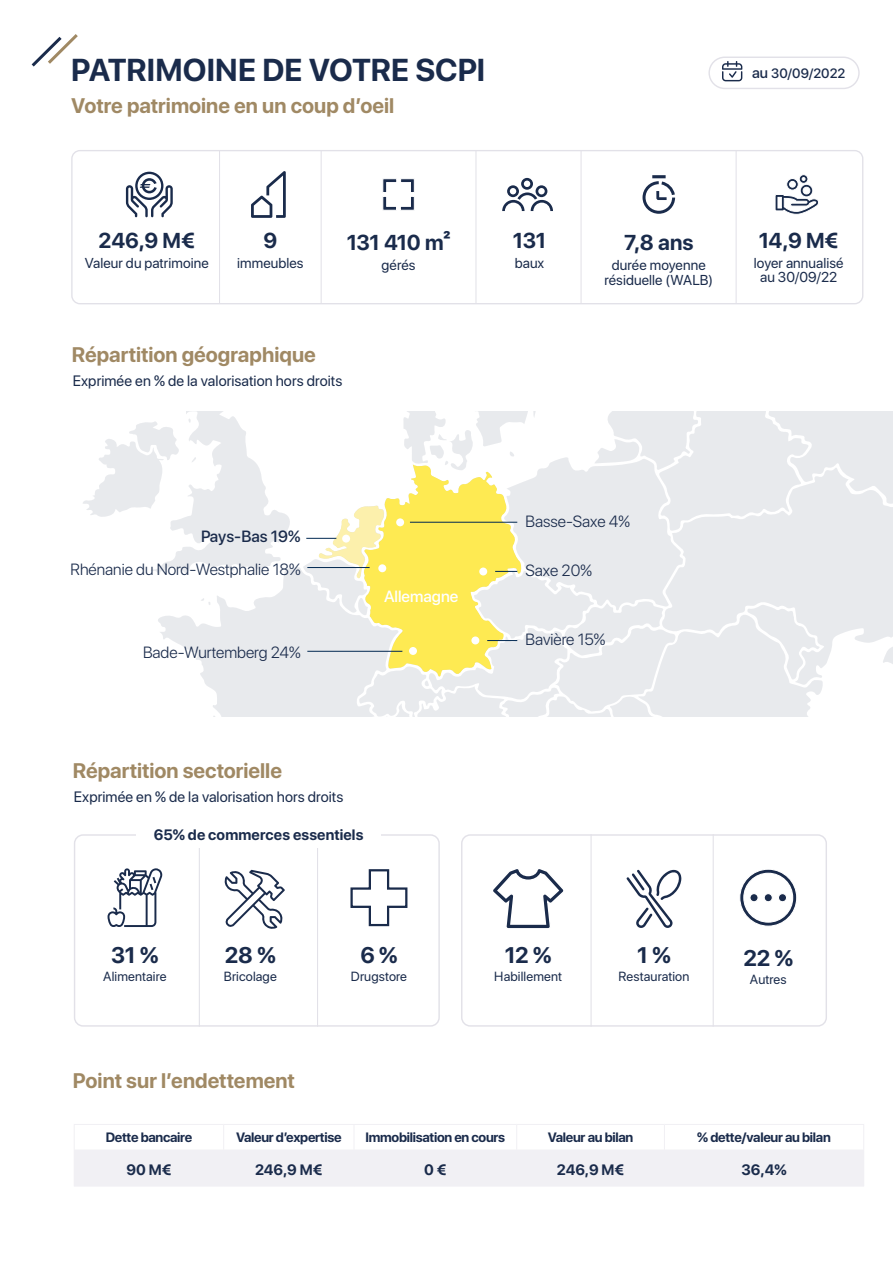
<style>
.page{position:relative;width:893px;height:1263px;background:#fff}
.page>*{position:absolute;margin:0;border:0;box-sizing:border-box;transform-origin:0 0}
.t1{font:700 31.5px "SF Pro Display";color:#1a2b4b}
.t2{font:700 22.5px "SF Pro Display";letter-spacing:-.015em;color:#1a2b4b}
.t3{font:700 21.45px "SF Pro Display";letter-spacing:-.02em;color:#1a2b4b}
.t4{font:700 21px "SF Pro Display";color:#a08964}
.t5{font:300 16.2px "SF Pro Display";color:#1a2b4b}
.t6{font:500 16.2px "SF Pro Display";color:#1a2b4b}
.t7{font:500 16.2px "SF Pro Display";color:#fff}
.t8{font:15px "SF Pro Display";letter-spacing:.005em;color:#1a2b4b}
.t9{font:700 15px "SF Pro Display";letter-spacing:.005em;color:#1a2b4b}
.t10{font:14.25px/14.2px "SF Pro Display";letter-spacing:.005em;color:#1a2b4b;text-align:center}
.t11{font:700 13.5px "SF Pro Display";letter-spacing:-.02em;color:#1a2b4b}
.t12{font:500 13.5px "SF Pro Display";letter-spacing:.005em;color:#1a2b4b}
.t13{font:13.2px "SF Pro Display";letter-spacing:.01em;color:#1a2b4b}
.s1{font-size:15px}
</style>
<div class="page">
<div style="left:74px;top:834px;width:366px;height:193px;border:1px solid #e2e1e8;border-radius:9px"></div>
<div style="left:461px;top:834px;width:366px;height:193px;border:1px solid #e2e1e8;border-radius:9px"></div>
<hr style="left:199px;top:834px;width:1px;height:193px;background:#e2e1e8">
<hr style="left:590px;top:834px;width:2px;height:193px;background:#e2e1e8">
<hr style="left:317px;top:834px;width:1px;height:193px;background:#e2e1e8">
<hr style="left:713px;top:834px;width:1px;height:193px;background:#e2e1e8">
<div style="left:71px;top:150px;width:792px;height:154px;border:1px solid #e2e1e8;border-radius:8px"></div>
<svg style="left:382px;top:178px;width:33px;height:32px"></svg>
<svg style="left:502px;top:178px;width:51px;height:33px"></svg>
<svg style="left:775px;top:174px;width:43px;height:41px"></svg>
<svg style="left:642px;top:175px;width:33px;height:39px"></svg>
<svg style="left:251px;top:171px;width:35px;height:47px"></svg>
<hr style="left:321px;top:151px;width:1px;height:153px;background:#e2e1e8">
<hr style="left:219px;top:151px;width:1px;height:153px;background:#e2e1e8">
<hr style="left:475px;top:151px;width:1px;height:153px;background:#e2e1e8">
<hr style="left:581px;top:151px;width:1px;height:153px;background:#e2e1e8">
<hr style="left:736px;top:151px;width:1px;height:153px;background:#e2e1e8">
<svg style="left:126px;top:172px;width:47px;height:45px"></svg>
<div style="left:708px;top:57px;width:152px;height:32px;border:1px solid #e2e1e8;border-radius:16px"></div>
<svg style="left:722px;top:61px;width:20px;height:20px"></svg>
<svg style="left:627px;top:869px;width:54px;height:59px"></svg>
<svg style="left:224px;top:870px;width:61px;height:59px"></svg>
<svg style="left:350px;top:869px;width:58px;height:58px"></svg>
<svg style="left:108px;top:868px;width:55px;height:59px"></svg>
<svg style="left:493px;top:869px;width:71px;height:60px"></svg>
<svg style="left:739px;top:869px;width:58px;height:58px"></svg>
<div style="left:136px;top:826px;width:245px;height:22px;background:#fff"></div>
<hr style="left:74px;top:1124px;width:150px;height:1px;background:#f1f0f4">
<hr style="left:224px;top:1124px;width:130px;height:1px;background:#f1f0f4">
<hr style="left:354px;top:1124px;width:163px;height:1px;background:#f1f0f4">
<hr style="left:517px;top:1124px;width:147px;height:1px;background:#f1f0f4">
<hr style="left:664px;top:1124px;width:200px;height:1px;background:#f1f0f4">
<hr style="left:74px;top:1186px;width:150px;height:1px;background:#f1f0f4">
<hr style="left:224px;top:1186px;width:130px;height:1px;background:#f1f0f4">
<hr style="left:354px;top:1186px;width:163px;height:1px;background:#f1f0f4">
<hr style="left:517px;top:1186px;width:147px;height:1px;background:#f1f0f4">
<hr style="left:664px;top:1186px;width:200px;height:1px;background:#f1f0f4">
<svg style="left:74px;top:1125px;width:790px;height:61px"></svg>
<hr style="left:354px;top:1150px;width:1px;height:36px;background:#f1f0f4">
<svg style="left:31px;top:34px;width:47px;height:33px"></svg>
<svg style="left:83px;top:411px;width:810px;height:306px;fill:#e8eaed"></svg>
<hr style="left:306px;top:538px;width:30px;height:1px;background:#002851">
<hr style="left:307px;top:567px;width:63px;height:1px;background:#002851">
<hr style="left:307px;top:651px;width:95px;height:1px;background:#002851">
<svg style="left:318px;top:464px;width:204px;height:213px"></svg>
<hr style="left:487px;top:640px;width:30px;height:1px;background:#002851">
<p class="t1" style="left:71px;top:52px;width:415px">PATRIMOINE DE VOTRE SCPI</p>
<p class="t4" style="left:71px;top:93px;width:325px">Votre patrimoine en un coup d’oeil</p>
<p class="t3" style="left:99px;top:228px;width:98px">246,9 M€</p>
<p class="t10" style="left:85px;top:255px;width:126px">Valeur du patrimoine</p>
<p class="t3" style="left:263px;top:228px;width:15px">9</p>
<p class="t10" style="left:237px;top:255px;width:68px">immeubles</p>
<p class="t4" style="left:72px;top:342px;width:246px">Répartition géographique</p>
<p class="t3" style="left:347px;top:230px;width:105px">131 410 m²</p>
<p class="t10" style="left:382px;top:258px;width:35px">gérés</p>
<p class="t8" style="left:73px;top:369px;width:271px">Exprimée en % de la valorisation hors droits</p>
<p class="t3" style="left:513px;top:228px;width:35px">131</p>
<p class="t10" style="left:515px;top:255px;width:31px">baux</p>
<p class="t12" style="left:752px;top:64px;width:95px"><span class="s1">au</span> 30/09/2022</p>
<p class="t3" style="left:624px;top:230px;width:71px">7,8 ans</p>
<p class="t10" style="left:605px;top:258px;width:110px">durée moyenne résiduelle (WALB)</p>
<p class="t3" style="left:759px;top:228px;width:81px">14,9 M€</p>
<p class="t10" style="left:754px;top:255px;width:91px">loyer annualisé</p>
<p class="t10" style="left:760px;top:270px;width:79px">au 30/09/22</p>
<p class="t6" style="left:201px;top:525px;width:101px">Pays-Bas 19%</p>
<p class="t5" style="left:71px;top:558px;width:231px">Rhénanie du Nord-Westphalie 18%</p>
<p class="t5" style="left:143px;top:640px;width:159px">Bade-Wurtemberg 24%</p>
<p class="t7" style="left:384px;top:584px;width:76px">Allemagne</p>
<p class="t4" style="left:73px;top:758px;width:211px">Répartition sectorielle</p>
<p class="t8" style="left:74px;top:785px;width:271px">Exprimée en % de la valorisation hors droits</p>
<p class="t9" style="left:154px;top:826px;width:211px">65% de commerces essentiels</p>
<p class="t5" style="left:526px;top:509px;width:106px">Basse-Saxe 4%</p>
<p class="t5" style="left:526px;top:559px;width:68px">Saxe 20%</p>
<p class="t5" style="left:526px;top:628px;width:81px">Bavière 15%</p>
<p class="t2" style="left:111px;top:942px;width:49px">31 %</p>
<p class="t2" style="left:225px;top:942px;width:52px">28 %</p>
<p class="t2" style="left:360px;top:942px;width:39px">6 %</p>
<p class="t13" style="left:103px;top:966px;width:65px">Alimentaire</p>
<p class="t13" style="left:224px;top:966px;width:55px">Bricolage</p>
<p class="t13" style="left:351px;top:966px;width:58px">Drugstore</p>
<p class="t4" style="left:73px;top:1069px;width:224px">Point sur l’endettement</p>
<p class="t2" style="left:505px;top:942px;width:48px">12 %</p>
<p class="t13" style="left:494px;top:966px;width:69px">Habillement</p>
<p class="t2" style="left:637px;top:942px;width:35px">1 %</p>
<p class="t13" style="left:618px;top:966px;width:72px">Restauration</p>
<p class="t2" style="left:743px;top:945px;width:51px">22 %</p>
<p class="t13" style="left:750px;top:969px;width:38px">Autres</p>
<p class="t11" style="left:106px;top:1129px;width:88px">Dette bancaire</p>
<p class="t11" style="left:236px;top:1129px;width:107px">Valeur d’expertise</p>
<p class="t11" style="left:365px;top:1129px;width:141px">Immobilisation en cours</p>
<p class="t11" style="left:548px;top:1129px;width:87px">Valeur au bilan</p>
<p class="t11" style="left:697px;top:1129px;width:135px">% dette/valeur au bilan</p>
<p class="t9" style="left:126px;top:1161px;width:47px">90 M€</p>
<p class="t9" style="left:255px;top:1161px;width:69px">246,9 M€</p>
<p class="t9" style="left:424px;top:1161px;width:24px">0 €</p>
<p class="t9" style="left:557px;top:1161px;width:69px">246,9 M€</p>
<p class="t9" style="left:741px;top:1161px;width:47px">36,4%</p>
</div>
